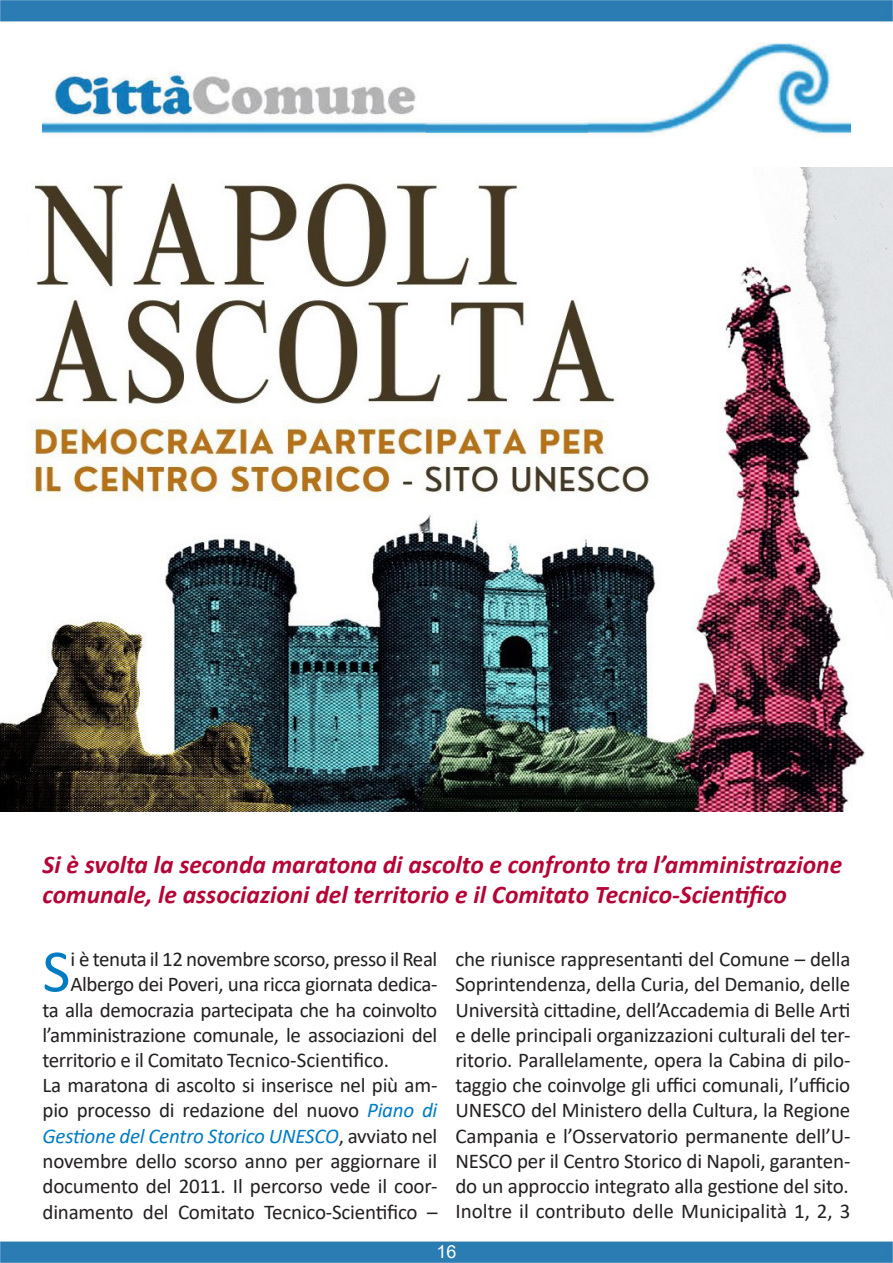
<style>
.page{position:relative;width:893px;height:1263px;background:#fff}
.page>*{position:absolute;margin:0;border:0;box-sizing:border-box;transform-origin:0 0}
.t1{font:60.75px "Calibri";color:#007cc3}
.t2{font:italic 700 25.5px/30.6px "Calibri";color:#b50536}
.t3{font:21px/25.2px "Calibri";letter-spacing:-.02em;color:#231f20;text-align:justify}
.t4{font:21px "Calibri";color:#231f20}
.t5{font:18px "Arial";color:#fff}
.s1{font-style:italic;color:#007cc3}
</style>
<div class="page">
<img style="left:0;top:0;width:893px;height:1263px">
<img style="left:43px;top:43px;width:807px;height:124px">
<img style="left:0;top:167px;width:893px;height:644px">
<p class="t2" style="left:43px;top:848px;width:801px">Si è svolta la seconda maratona di ascolto e confronto tra l’amministrazione comunale, le associazioni del territorio e il Comitato Tecnico-Scientifico</p>
<p class="t1" style="left:43px;top:929px;width:29px">S</p>
<p class="t3" style="left:70px;top:946px;width:369px">i è tenuta il 12 novembre scorso, presso il Real</p>
<p class="t3" style="left:70px;top:971px;width:369px">Albergo dei Poveri, una ricca giornata dedica-</p>
<p class="t3" style="left:43px;top:996px;width:396px">ta alla democrazia partecipata che ha coinvolto</p>
<p class="t3" style="left:43px;top:1022px;width:396px">l’amministrazione comunale, le associazioni del</p>
<p class="t3" style="left:43px;top:1047px;width:348px">territorio e il Comitato Tecnico-Scientifico.</p>
<p class="t3" style="left:43px;top:1072px;width:396px">La maratona di ascolto si inserisce nel più am&shy;pio processo di redazione del nuovo <span class="s1">Piano di Gestione del Centro Storico UNESCO</span>, avviato nel novembre dello scorso anno per aggiornare il documento del 2011. Il percorso vede il coor&shy;dinamento del Comitato Tecnico-Scientifico –</p>
<p class="t3" style="left:455px;top:946px;width:396px">che riunisce rappresentanti del Comune – della Soprintendenza, della Curia, del Demanio, delle Università cittadine, dell’Accademia di Belle Arti e delle principali organizzazioni culturali del ter&shy;ritorio. Parallelamente, opera la Cabina di pilo&shy;taggio che coinvolge gli uffici comunali, l’ufficio UNESCO del Ministero della Cultura, la Regione Campania e l’Osservatorio permanente dell’U-NESCO per il Centro Storico di Napoli, garanten&shy;do un approccio integrato alla gestione del sito.</p>
<p class="t4" style="left:455px;top:1197px;width:396px">Inoltre il contributo delle Municipalità 1, 2, 3</p>
<p class="t5" style="left:436px;top:1239px;width:22px">16</p>
</div>
